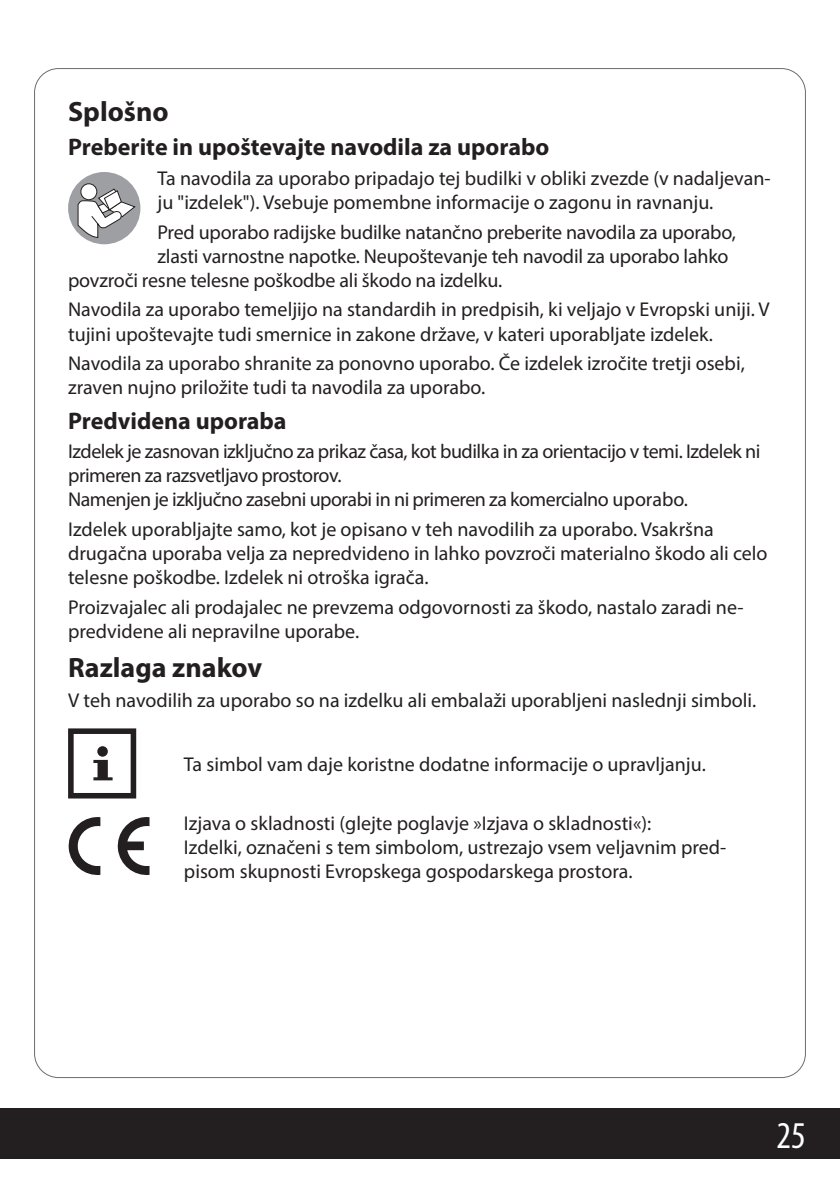
<style>
.page{position:relative;width:840px;height:1191px;background:#fff}
.page>*{position:absolute;margin:0;border:0;box-sizing:border-box;transform-origin:0 0}
.t1{font:condensed 38px "Myriad Pro";color:#fff}
.t2{font:700 28px "Myriad Pro";color:#231f20}
.t3{font:700 24px "Myriad Pro";color:#231f20}
.t4{font:20px/24px "Myriad Pro";color:#231f20}
.t5{font:20px/24px "Myriad Pro";letter-spacing:-.025em;color:#231f20}
</style>
<div class="page">
<div style="left:0;top:1108px;width:839px;height:51px;background:#231f20"></div>
<div style="left:68px;top:172px;width:72px;height:72px;background:#9e9fa3;border-radius:50%"></div>
<svg style="left:81px;top:184px;width:16px;height:16px"></svg>
<div style="left:80px;top:183px;width:17px;height:17px;border:1px solid #231f20;border-radius:50%"></div>
<svg style="left:77px;top:188px;width:59px;height:50px"></svg>
<div style="left:68px;top:728px;width:68px;height:70px;border:6px solid #231f20"></div>
<div style="left:97px;top:746px;width:11px;height:10px;background:#231f20;border-radius:50%"></div>
<svg style="left:93px;top:760px;width:19px;height:20px"></svg>
<svg style="left:69px;top:817px;width:31px;height:58px"></svg>
<svg style="left:117px;top:817px;width:32px;height:58px"></svg>
<h2 class="t2" style="left:68px;top:93px;width:102px">Splošno</h2>
<p class="t3" style="left:68px;top:132px;width:482px">Preberite in upoštevajte navodila za uporabo</p>
<p class="t4" style="left:157px;top:166px;width:614px">Ta navodila za uporabo pripadajo tej budilki v obliki zvezde (v nadaljevan&shy;ju "izdelek"). Vsebuje pomembne informacije o zagonu in ravnanju.</p>
<p class="t4" style="left:157px;top:220px;width:579px">Pred uporabo radijske budilke natančno preberite navodila za uporabo,</p>
<p class="t4" style="left:157px;top:244px;width:572px">zlasti varnostne napotke. Neupoštevanje teh navodil za uporabo lahko</p>
<p class="t4" style="left:68px;top:268px;width:435px">povzroči resne telesne poškodbe ali škodo na izdelku.</p>
<p class="t4" style="left:68px;top:297px;width:702px">Navodila za uporabo temeljijo na standardih in predpisih, ki veljajo v Evropski uniji. V tujini upoštevajte tudi smernice in zakone države, v kateri uporabljate izdelek.</p>
<p class="t4" style="left:68px;top:351px;width:677px">Navodila za uporabo shranite za ponovno uporabo. Če izdelek izročite tretji osebi, zraven nujno priložite tudi ta navodila za uporabo.</p>
<p class="t3" style="left:68px;top:405px;width:220px">Predvidena uporaba</p>
<p class="t5" style="left:68px;top:439px;width:693px">Izdelek je zasnovan izključno za prikaz časa, kot budilka in za orientacijo v temi. Izdelek ni primeren za razsvetljavo prostorov.<br>Namenjen je izključno zasebni uporabi in ni primeren za komercialno uporabo.</p>
<p class="t4" style="left:68px;top:517px;width:700px">Izdelek uporabljajte samo, kot je opisano v teh navodilih za uporabo. Vsakršna drugačna uporaba velja za nepredvideno in lahko povzroči materialno škodo ali celo telesne poškodbe. Izdelek ni otroška igrača.</p>
<p class="t4" style="left:68px;top:595px;width:676px">Proizvajalec ali prodajalec ne prevzema odgovornosti za škodo, nastalo zaradi ne&shy;predvidene ali nepravilne uporabe.</p>
<h2 class="t2" style="left:68px;top:649px;width:195px">Razlaga znakov</h2>
<p class="t4" style="left:68px;top:687px;width:689px">V teh navodilih za uporabo so na izdelku ali embalaži uporabljeni naslednji simboli.</p>
<p class="t4" style="left:184px;top:752px;width:523px">Ta simbol vam daje koristne dodatne informacije o upravljanju.</p>
<p class="t4" style="left:184px;top:810px;width:543px">Izjava o skladnosti (glejte poglavje »Izjava o skladnosti«):<br>Izdelki, označeni s tem simbolom, ustrezajo vsem veljavnim pred&shy;pisom skupnosti Evropskega gospodarskega prostora.</p>
<h1 class="t1" style="left:776px;top:1112px;width:31px">25</h1>
</div>
